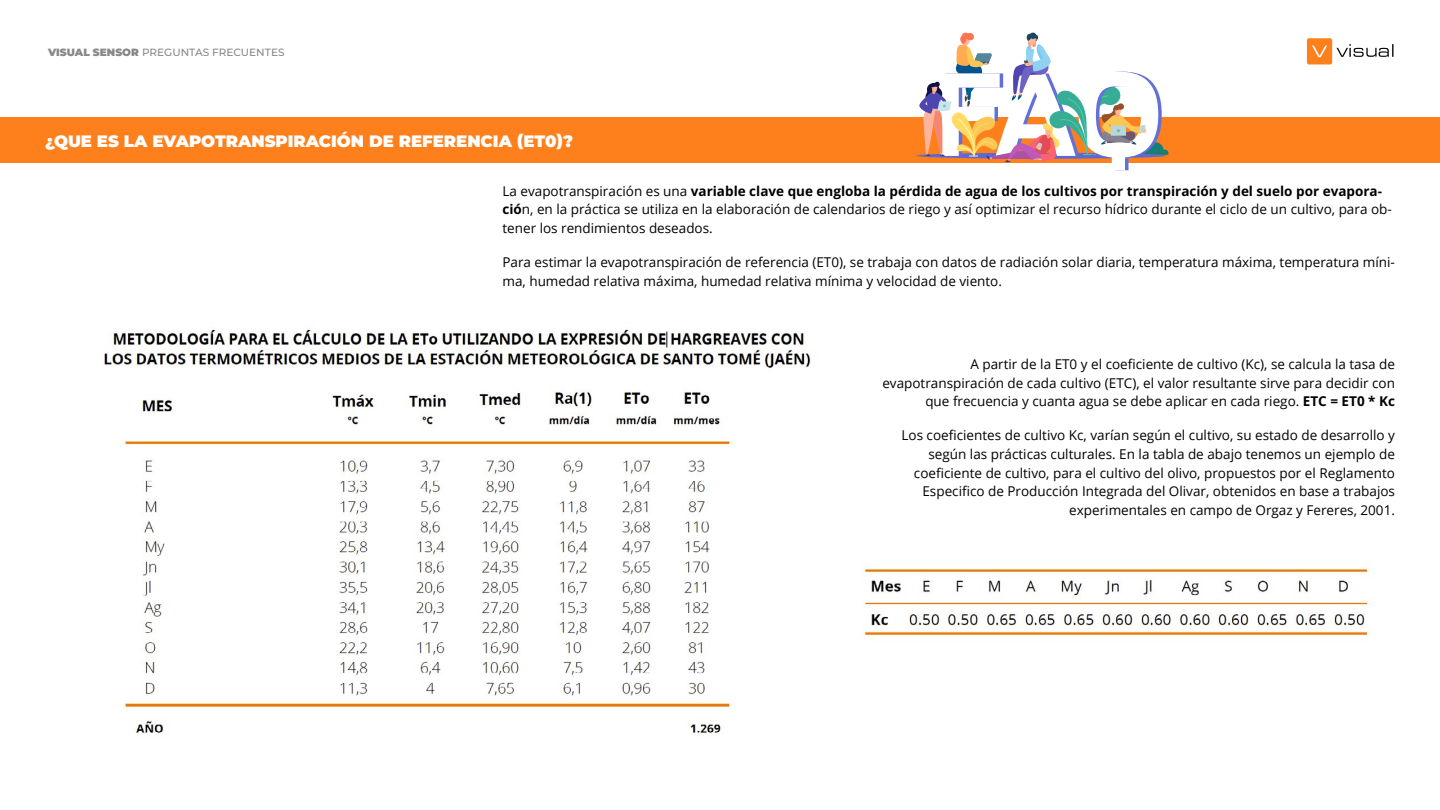
<style>
.page{position:relative;width:1440px;height:810px;background:#fff}
.page>*{position:absolute;margin:0;border:0;box-sizing:border-box;transform-origin:0 0}
.t1{font:900 16.5px "Montserrat";color:#fff}
.t2{font:13.5px/18.8px "Open Sans";color:#000}
.t3{font:500 10.5px "Montserrat";color:#898989}
.s1{font-weight:900}
.s2{font-weight:700}
</style>
<div class="page">
<svg style="left:1307px;top:38px;width:87px;height:26px"></svg>
<div style="left:0;top:117px;width:1440px;height:46px;background:#fd801d"></div>
<svg style="left:918px;top:32px;width:251px;height:138px"></svg>
<img style="left:103px;top:329px;width:708px;height:408px">
<img style="left:863px;top:568px;width:505px;height:68px">
<p class="t3" style="left:48px;top:46px;width:238px"><span class="s1">VISUAL SENSOR</span> PREGUNTAS FRECUENTES</p>
<p class="t1" style="left:45px;top:130px;width:530px">¿QUE ES LA EVAPOTRANSPIRACIÓN DE REFERENCIA (ET0)?</p>
<p class="t2" style="left:502px;top:181px;width:891px">La evapotranspiración es una <span class="s2">variable clave que engloba la pérdida de agua de los cultivos por transpiración y del suelo por evapora&shy;ció</span>n, en la práctica se utiliza en la elaboración de calendarios de riego y así optimizar el recurso hídrico durante el ciclo de un cultivo, para ob&shy;tener los rendimientos deseados.</p>
<p class="t2" style="left:502px;top:252px;width:894px">Para estimar la evapotranspiración de referencia (ET0), se trabaja con datos de radiación solar diaria, temperatura máxima, temperatura míni&shy;ma, humedad relativa máxima, humedad relativa mínima y velocidad de viento.</p>
<p class="t2" style="left:882px;top:354px;width:514px;text-align:right">A partir de la ET0 y el coeficiente de cultivo (Kc), se calcula la tasa de evapotranspiración de cada cultivo (ETC), el valor resultante sirve para decidir con que frecuencia y cuanta agua se debe aplicar en cada riego. <span class="s2">ETC = ET0 * Kc</span></p>
<p class="t2" style="left:902px;top:425px;width:495px;text-align:right">Los coeficientes de cultivo Kc, varían según el cultivo, su estado de desarrollo y según las prácticas culturales. En la tabla de abajo tenemos un ejemplo de coeficiente de cultivo, para el cultivo del olivo, propuestos por el Reglamento Especifico de Producción Integrada del Olivar, obtenidos en base a trabajos experimentales en campo de Orgaz y Fereres, 2001.</p>
</div>
